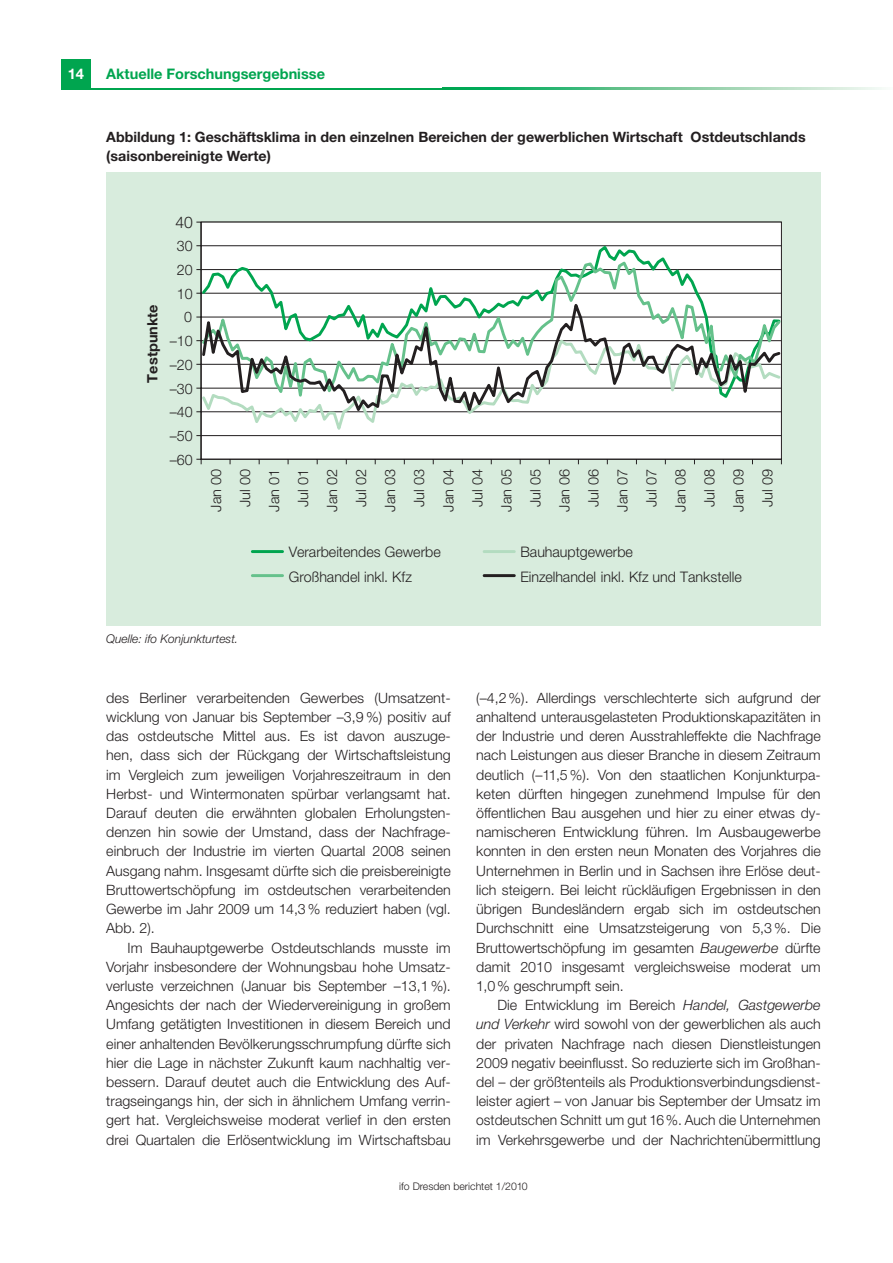
<style>
.page{position:relative;width:893px;height:1263px;background:#fff}
.page>*{position:absolute;margin:0;border:0;box-sizing:border-box;transform-origin:0 0}
.t1{font:300 16.05px "Helvetica Neue";color:#231f20}
.t2{font:700 14.7px "Helvetica Neue";color:#fff}
.t3{font:300 14.55px "Helvetica Neue";color:#231f20}
.t4{font:700 14.55px "Helvetica Neue";color:#00a54f}
.t5{font:300 14.25px/19.2px "Helvetica Neue";color:#231f20;text-align:justify}
.t6{font:700 14.25px/18.8px "Helvetica Neue";color:#231f20}
.t7{font:italic 300 12px "Helvetica Neue";color:#231f20}
.t8{font:300 10.5px "Helvetica Neue";color:#231f20}
.s1{font-style:italic}
</style>
<div class="page">
<div style="left:61px;top:60px;width:30px;height:29px;background:#00a54f"></div>
<hr style="left:61px;top:88px;width:382px;height:1px;background:#00a54f">
<svg style="left:443px;top:88px;width:439px;height:1px"></svg>
<div style="left:106px;top:172px;width:715px;height:454px;background:#d8ecdd"></div>
<div style="left:201px;top:222px;width:580px;height:237px;background:#fff"></div>
<hr style="left:201px;top:222px;width:1px;height:237px;background:#231f20">
<hr style="left:201px;top:459px;width:580px;height:1px;background:#231f20">
<svg style="left:196px;top:459px;width:6px;height:5px"></svg>
<svg style="left:200px;top:243px;width:582px;height:16px"></svg>
<svg style="left:200px;top:420px;width:582px;height:18px"></svg>
<svg style="left:200px;top:259px;width:582px;height:36px"></svg>
<svg style="left:200px;top:295px;width:582px;height:125px"></svg>
<hr style="left:252px;top:550px;width:31px;height:3px;background:#00a54f">
<hr style="left:484px;top:550px;width:30px;height:3px;background:#b3dcc0">
<hr style="left:252px;top:574px;width:31px;height:3px;background:#65c18b">
<hr style="left:484px;top:574px;width:30px;height:3px;background:#231f20">
<p class="t2" style="left:68px;top:68px;width:18px">14</p>
<p class="t4" style="left:106px;top:68px;width:220px">Aktuelle Forschungsergebnisse</p>
<p class="t6" style="left:106px;top:129px;width:701px">Abbildung 1: Geschäftsklima in den einzelnen Bereichen der gewerblichen Wirtschaft Ostdeutschlands (saisonbereinigte Werte)</p>
<p class="t1" style="left:175px;top:216px;width:19px">40</p>
<p class="t3" style="left:177px;top:241px;width:17px">30</p>
<p class="t3" style="left:177px;top:265px;width:17px">20</p>
<p class="t6" style="left:144px;top:383px;width:80px;rotate:-90deg">Testpunkte</p>
<p class="t3" style="left:177px;top:288px;width:17px">10</p>
<p class="t3" style="left:184px;top:312px;width:9px">0</p>
<p class="t3" style="left:170px;top:336px;width:24px">–10</p>
<p class="t3" style="left:170px;top:359px;width:24px">–20</p>
<p class="t3" style="left:170px;top:383px;width:24px">–30</p>
<p class="t3" style="left:170px;top:407px;width:24px">–40</p>
<p class="t3" style="left:170px;top:431px;width:24px">–50</p>
<p class="t3" style="left:170px;top:454px;width:24px">–60</p>
<p class="t5" style="left:203px;top:512px;width:44px;line-height:29px;text-align:center;rotate:-90deg">Jan 00<br>Jul 00<br>Jan 01<br>Jul 01<br>Jan 02<br>Jul 02<br>Jan 03<br>Jul 03<br>Jan 04<br>Jul 04<br>Jan 05<br>Jul 05<br>Jan 06<br>Jul 06<br>Jan 07<br>Jul 07<br>Jan 08<br>Jul 08<br>Jan 09<br>Jul 09</p>
<p class="t3" style="left:289px;top:547px;width:154px">Verarbeitendes Gewerbe</p>
<p class="t3" style="left:520px;top:547px;width:114px">Bauhauptgewerbe</p>
<p class="t3" style="left:289px;top:571px;width:125px">Großhandel inkl. Kfz</p>
<p class="t3" style="left:520px;top:571px;width:223px">Einzelhandel inkl. Kfz und Tankstelle</p>
<p class="t7" style="left:106px;top:634px;width:133px">Quelle: ifo Konjunkturtest.</p>
<p class="t5" style="left:106px;top:689px;width:346px">des Berliner verarbeitenden Gewerbes (Umsatzent - wicklung von Januar bis September –3,9 %) positiv auf das ostdeutsche Mittel aus. Es ist davon auszuge&shy;hen, dass sich der Rückgang der Wirtschaftsleistung im Vergleich zum jeweiligen Vorjahreszeitraum in den Herbst- und Wintermonaten spürbar verlangsamt hat.<br>Darauf deuten die erwähnten globalen Erholungsten&shy;denzen hin sowie der Umstand, dass der Nachfrage - einbruch der Industrie im vierten Quartal 2008 seinen Ausgang nahm. Insgesamt dürfte sich die preisbereinigte Bruttowertschöpfung im ostdeutschen verarbeitenden Gewerbe im Jahr 2009 um 14,3 % reduziert haben (vgl.<br>Abb. 2).</p>
<p class="t5" style="left:106px;top:939px;width:346px;text-indent:21px">Im Bauhauptgewerbe Ostdeutschlands musste im Vorjahr insbesondere der Wohnungsbau hohe Umsatz&shy;verluste verzeichnen (Januar bis September –13,1 %).<br>Angesichts der nach der Wiedervereinigung in großem Umfang getätigten Investitionen in diesem Bereich und einer anhaltenden Bevölkerungsschrumpfung dürfte sich hier die Lage in nächster Zukunft kaum nachhaltig ver&shy;bessern. Darauf deutet auch die Entwicklung des Auf&shy;tragseingangs hin, der sich in ähnlichem Umfang verrin&shy;gert hat. Vergleichsweise moderat verlief in den ersten drei Quartalen die Erlösentwicklung im Wirtschaftsbau</p>
<p class="t5" style="left:476px;top:689px;width:346px">(–4,2 %). Allerdings verschlechterte sich aufgrund der anhaltend unterausgelasteten Produktionskapazitäten in der Industrie und deren Ausstrahleffekte die Nachfrage nach Leistungen aus dieser Branche in diesem Zeitraum deutlich (–11,5 %). Von den staatlichen Konjunkturpa - keten dürften hingegen zunehmend Impulse für den öffentlichen Bau ausgehen und hier zu einer etwas dy - namischeren Entwicklung führen. Im Ausbaugewerbe konnten in den ersten neun Monaten des Vorjahres die Unternehmen in Berlin und in Sachsen ihre Erlöse deut&shy;lich steigern. Bei leicht rückläufigen Ergebnissen in den übrigen Bundesländern ergab sich im ostdeutschen Durchschnitt eine Umsatzsteigerung von 5,3 %. Die Bruttowertschöpfung im gesamten <span class="s1">Baugewerbe</span> dürfte damit 2010 insgesamt vergleichsweise moderat um 1,0 % geschrumpft sein.</p>
<p class="t5" style="left:476px;top:997px;width:346px;text-indent:21px">Die Entwicklung im Bereich <span class="s1">Handel, Gastgewerbe und Verkehr</span> wird sowohl von der gewerblichen als auch der privaten Nachfrage nach diesen Dienstleistungen 2009 negativ be ein flusst. So reduzierte sich im Großhan&shy;del – der größtenteils als Produktionsverbindungsdienst&shy;leister agiert – von Januar bis September der Umsatz im ostdeutschen Schnitt um gut 16 %. Auch die Unternehmen im Verkehrsgewerbe und der Nachrichtenübermittlung</p>
<p class="t8" style="left:399px;top:1182px;width:130px">ifo Dresden berichtet 1/2010</p>
</div>
